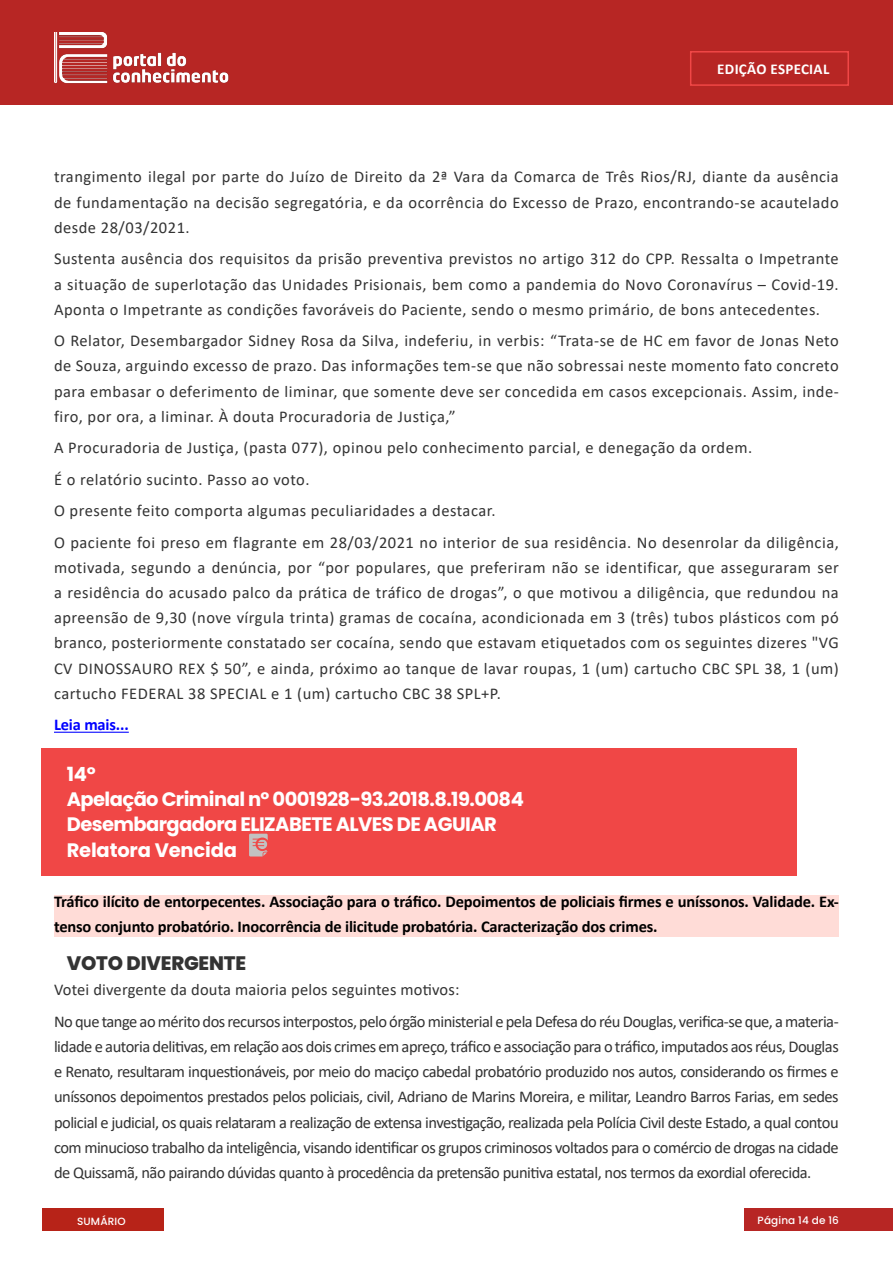
<style>
.page{position:relative;width:893px;height:1263px;background:#fff}
.page>*{position:absolute;margin:0;border:0;box-sizing:border-box;transform-origin:0 0}
.SOMBREAMENTO{font:700 19.5px "Poppins";letter-spacing:-.03em;color:#fff}
.SOMBREAMENTO-2{font:700 19.5px "Poppins";letter-spacing:-.01em;color:#fff}
.artigo{font:800 19.5px "Poppins";letter-spacing:-.01em;color:#333}
.artigo-2{font:16.5px/25.2px "Calibri";letter-spacing:.03em;color:#333;text-align:justify}
.artigo-3{font:700 16.5px/25.2px "Calibri";letter-spacing:-.01em;color:#000}
.artigo-4{font:16.5px "Calibri";letter-spacing:.01em;color:#333}
.artigo-5{font:700 16.5px "Calibri";letter-spacing:-.01em;color:#00f}
.t1{font:700 15px "Calibri";letter-spacing:.02em;color:#fff}
.t2{font:500 10.5px "Poppins";letter-spacing:.01em;color:#fff}
</style>
<div class="page">
<div style="left:0;top:0;width:893px;height:105px;background:#b72624"></div>
<img style="left:55px;top:33px;width:173px;height:51px">
<div style="left:690px;top:51px;width:159px;height:35px;border:2px solid #f04746"></div>
<div style="left:744px;top:1209px;width:149px;height:22px;background:#b72624"></div>
<div style="left:43px;top:1209px;width:121px;height:22px;background:#b72318"></div>
<hr style="left:54px;top:732px;width:75px;height:1px;background:#00f">
<div style="left:54px;top:895px;width:785px;height:41px;background:#ffdcd7"></div>
<div style="left:41px;top:748px;width:755px;height:128px;background:#f04746"></div>
<p class="t1" style="left:717px;top:58px;width:114px">EDIÇÃO ESPECIAL</p>
<p class="artigo-2" style="left:54px;top:164px;width:786px">trangimento ilegal por parte do Juízo de Direito da 2ª Vara da Comarca de Três Rios/RJ, diante da ausência de fundamentação na decisão segregatória, e da ocorrência do Excesso de Prazo, encontrando-se acautelado desde 28/03/2021.</p>
<p class="artigo-2" style="left:54px;top:246px;width:786px">Sustenta ausência dos requisitos da prisão preventiva previstos no artigo 312 do CPP. Ressalta o Impetrante a situação de superlotação das Unidades Prisionais, bem como a pandemia do Novo Coronavírus – Covid-19.<br>Aponta o Impetrante as condições favoráveis do Paciente, sendo o mesmo primário, de bons antecedentes.</p>
<p class="artigo-2" style="left:54px;top:328px;width:786px">O Relator, Desembargador Sidney Rosa da Silva, indeferiu, in verbis: “Trata-se de HC em favor de Jonas Neto de Souza, arguindo excesso de prazo. Das informações tem-se que não sobressai neste momento fato concreto para embasar o deferimento de liminar, que somente deve ser concedida em casos excepcionais. Assim, inde&shy;firo, por ora, a liminar. À douta Procuradoria de Justiça,”</p>
<p class="artigo-2" style="left:54px;top:435px;width:700px">A Procuradoria de Justiça, (pasta 077), opinou pelo conhecimento parcial, e denegação da ordem.</p>
<p class="artigo-2" style="left:54px;top:466px;width:257px">É o relatório sucinto. Passo ao voto.</p>
<p class="artigo-2" style="left:54px;top:498px;width:443px">O presente feito comporta algumas peculiaridades a destacar.</p>
<p class="artigo-2" style="left:54px;top:529px;width:786px">O paciente foi preso em flagrante em 28/03/2021 no interior de sua residência. No desenrolar da diligência, motivada, segundo a denúncia, por “por populares, que preferiram não se identificar, que asseguraram ser a residência do acusado palco da prática de tráfico de drogas”, o que motivou a diligência, que redundou na apreensão de 9,30 (nove vírgula trinta) gramas de cocaína, acondicionada em 3 (três) tubos plásticos com pó branco, posteriormente constatado ser cocaína, sendo que estavam etiquetados com os seguintes dizeres "VG CV DINOSSAURO REX $ 50”, e ainda, próximo ao tanque de lavar roupas, 1 (um) cartucho CBC SPL 38, 1 (um) cartucho FEDERAL 38 SPECIAL e 1 (um) cartucho CBC 38 SPL+P.</p>
<p class="artigo-5" style="left:54px;top:713px;width:76px">Leia mais...</p>
<p class="SOMBREAMENTO" style="left:67px;top:763px;width:31px">14º</p>
<p class="SOMBREAMENTO" style="left:67px;top:788px;width:459px">Apelação Criminal nº 0001928-93.2018.8.19.0084</p>
<p class="SOMBREAMENTO" style="left:67px;top:813px;width:432px">Desembargadora ELIZABETE ALVES DE AGUIAR</p>
<p class="SOMBREAMENTO-2" style="left:67px;top:838px;width:172px">Relatora Vencida</p>
<p class="artigo-3" style="left:54px;top:889px;width:786px">Tráfico ilícito de entorpecentes. Associação para o tráfico. Depoimentos de policiais firmes e uníssonos. Validade. Ex&shy;tenso conjunto probatório. Inocorrência de ilicitude probatória. Caracterização dos crimes.</p>
<p class="artigo" style="left:67px;top:952px;width:181px">VOTO DIVERGENTE</p>
<p class="artigo-4" style="left:54px;top:978px;width:407px">Votei divergente da douta maioria pelos seguintes motivos:</p>
<p class="artigo-2" style="left:54px;top:1008px;width:786px">No que tange ao mérito dos recursos interpostos, pelo órgão ministerial e pela Defesa do réu Douglas, verifica-se que, a materia&shy;lidade e autoria delitivas, em relação aos dois crimes em apreço, tráfico e associação para o tráfico, imputados aos réus, Douglas e Renato, resultaram inquestionáveis, por meio do maciço cabedal probatório produzido nos autos, considerando os firmes e uníssonos depoimentos prestados pelos policiais, civil, Adriano de Marins Moreira, e militar, Leandro Barros Farias, em sedes policial e judicial, os quais relataram a realização de extensa investigação, realizada pela Polícia Civil deste Estado, a qual contou com minucioso trabalho da inteligência, visando identificar os grupos criminosos voltados para o comércio de drogas na cidade de Quissamã, não pairando dúvidas quanto à procedência da pretensão punitiva estatal, nos termos da exordial oferecida.</p>
<p class="t2" style="left:77px;top:1216px;width:50px">SUMÁRIO</p>
<p class="t2" style="left:758px;top:1214px;width:83px">Página 14 de 16</p>
</div>
